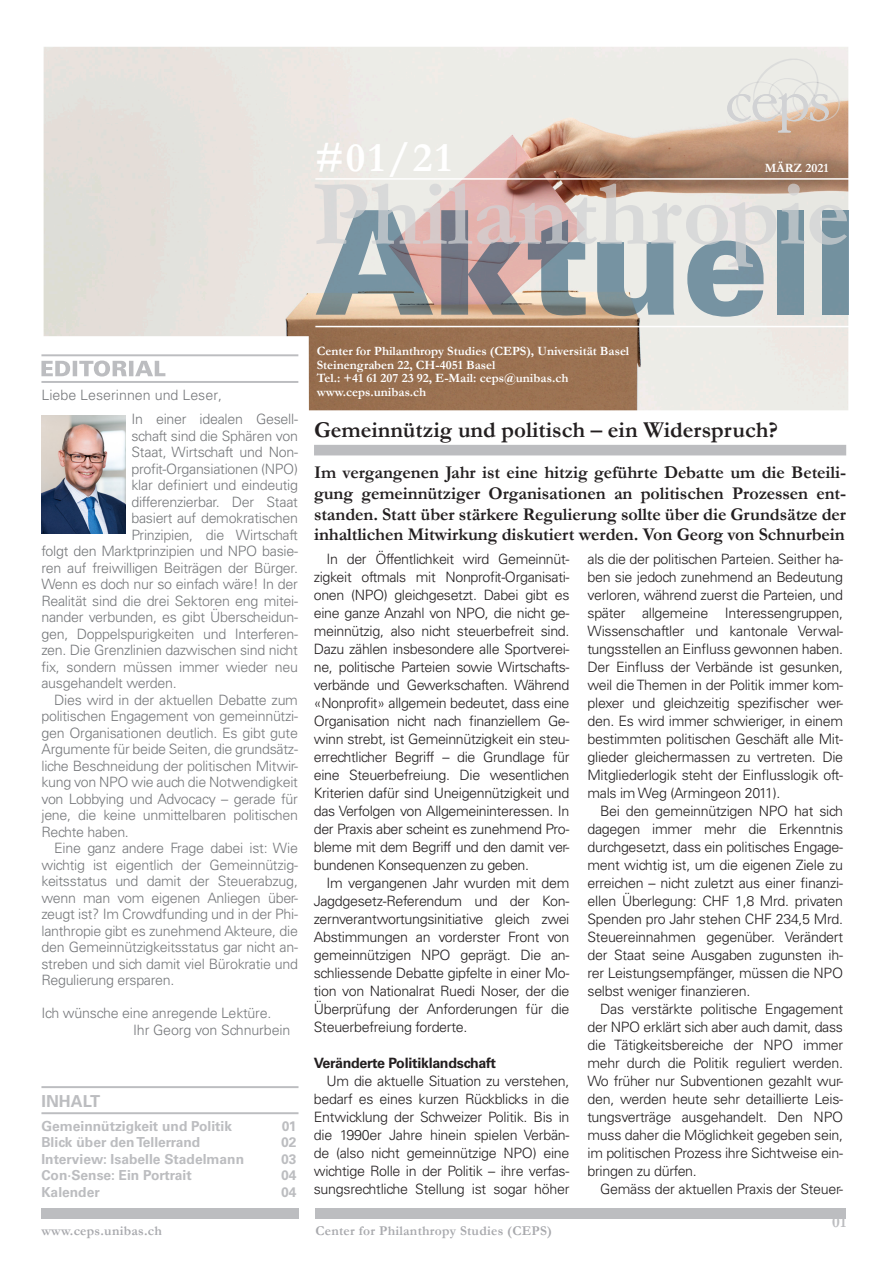
<style>
.page{position:relative;width:893px;height:1263px;background:#fff}
.page>*{position:absolute;margin:0;border:0;box-sizing:border-box;transform-origin:0 0}
.t1{font:700 42px "Garamond";color:#fff}
.t2{font:700 22.8px "Garamond";color:#231f20}
.t3{font:700 18px/20.7px "Garamond";letter-spacing:-.005em;color:#231f20;text-align:justify}
.t4{font:700 16.5px "Univers LT Std";color:#bcbdc0}
.t5{font:700 16.5px "Garamond";color:#bcbdc0}
.Lauftext{font:300 14.25px/18px "Univers LT Std";letter-spacing:-.02em;color:#231f20;text-align:justify}
.t6{font:300 14.25px/16.5px "Univers LT Std";letter-spacing:-.02em;color:#76787b;text-align:justify}
.Lauftext-2{font:700 14.25px "Univers LT Std";letter-spacing:-.02em;color:#231f20}
.t7{font:300 14.25px "Univers LT Std";color:#76787b}
.t8{font:700 13.8px "Univers LT Std";color:#bcbdc0}
.t9{font:700 13.5px "Garamond";letter-spacing:.02em;color:#a8a9ad}
.t10{font:700 12.75px "Garamond";color:#fff}
</style>
<div class="page">
<img style="left:44px;top:47px;width:804px;height:363px">
<svg style="left:727px;top:58px;width:113px;height:75px;background:#e2d9d0"></svg>
<hr style="left:315px;top:326px;width:578px;height:1px;background:#fff">
<hr style="left:315px;top:178px;width:578px;height:2px;background:#fff">
<div style="left:315px;top:1208px;width:531px;height:10px;background:#bcbdc0"></div>
<div style="left:41px;top:1208px;width:257px;height:10px;background:#bcbdc0"></div>
<div style="left:822px;top:210px;width:27px;height:105px;background:#73919f"></div>
<svg style="left:315px;top:183px;width:532px;height:134px;background:#b6b5b5"></svg>
<svg style="left:41px;top:360px;width:124px;height:16px"></svg>
<hr style="left:41px;top:354px;width:257px;height:2px;background:#bcbdc0">
<hr style="left:41px;top:381px;width:257px;height:2px;background:#bcbdc0">
<div style="left:314px;top:445px;width:532px;height:10px;background:#bcbdc0"></div>
<hr style="left:41px;top:1086px;width:257px;height:2px;background:#bcbdc0">
<hr style="left:41px;top:1112px;width:257px;height:2px;background:#bcbdc0">
<img style="left:41px;top:416px;width:84px;height:118px">
<p class="t1" style="left:315px;top:129px;width:138px">#01/21</p>
<p class="t10" style="left:765px;top:159px;width:65px">MÄRZ 2021</p>
<p class="t7" style="left:41px;top:386px;width:182px">Liebe Leserinnen und Leser,</p>
<p class="t6" style="left:131px;top:411px;width:168px">In einer idealen Gesell-</p>
<p class="t6" style="left:131px;top:427px;width:168px">schaft sind die Sphären von</p>
<p class="t6" style="left:131px;top:444px;width:168px">Staat, Wirtschaft und Non-</p>
<p class="t6" style="left:131px;top:460px;width:168px">profit-Organsiationen (NPO)</p>
<p class="t6" style="left:131px;top:477px;width:168px">klar definiert und eindeutig</p>
<p class="t6" style="left:131px;top:493px;width:168px">differenzierbar. Der Staat</p>
<p class="t6" style="left:131px;top:510px;width:168px">basiert auf demokratischen</p>
<p class="t6" style="left:131px;top:526px;width:168px">Prinzipien, die Wirtschaft</p>
<p class="t6" style="left:41px;top:543px;width:258px">folgt den Marktprinzipien und NPO basie-</p>
<p class="t6" style="left:41px;top:559px;width:258px">ren auf freiwilligen Beiträgen der Bürger.</p>
<p class="t6" style="left:41px;top:576px;width:258px">Wenn es doch nur so einfach wäre! In der</p>
<p class="t6" style="left:41px;top:592px;width:258px">Realität sind die drei Sektoren eng mitei-</p>
<p class="t6" style="left:41px;top:609px;width:258px">nander verbunden, es gibt Überscheidun-</p>
<p class="t6" style="left:41px;top:625px;width:258px">gen, Doppelspurigkeiten und Interferen-</p>
<p class="t6" style="left:41px;top:642px;width:258px">zen. Die Grenzlinien dazwischen sind nicht</p>
<p class="t6" style="left:41px;top:658px;width:258px">fix, sondern müssen immer wieder neu</p>
<p class="t6" style="left:41px;top:675px;width:137px">ausgehandelt werden.</p>
<p class="t6" style="left:41px;top:691px;width:258px;text-indent:13px">Dies wird in der aktuellen Debatte zum politischen Engagement von gemeinnützi&shy;gen Organisationen deutlich. Es gibt gute Argumente für beide Seiten, die grundsätz&shy;liche Beschneidung der politischen Mitwir&shy;kung von NPO wie auch die Notwendigkeit von Lobbying und Advocacy – gerade für jene, die keine unmittelbaren politischen Rechte haben.</p>
<p class="t6" style="left:41px;top:840px;width:258px;text-indent:13px">Eine ganz andere Frage dabei ist: Wie wichtig ist eigentlich der Gemeinnützig&shy;keitsstatus und damit der Steuerabzug, wenn man vom eigenen Anliegen über&shy;zeugt ist? Im Crowdfunding und in der Phi&shy;lanthropie gibt es zunehmend Akteure, die den Gemeinnützigkeitsstatus gar nicht an&shy;streben und sich damit viel Bürokratie und Regulierung ersparen.</p>
<p class="t6" style="left:41px;top:1005px;width:231px">Ich wünsche eine anregende Lektüre.</p>
<p class="t6" style="left:133px;top:1021px;width:159px">Ihr Georg von Schnurbein</p>
<p class="t4" style="left:41px;top:1091px;width:60px">INHALT</p>
<p class="t8" style="left:41px;top:1118px;width:192px">Gemeinnützigkeit und Politik</p>
<p class="t8" style="left:282px;top:1118px;width:16px">01</p>
<p class="t8" style="left:41px;top:1134px;width:160px">Blick über den Tellerrand</p>
<p class="t8" style="left:281px;top:1134px;width:17px">02</p>
<p class="t8" style="left:41px;top:1151px;width:204px">Interview: Isabelle Stadelmann</p>
<p class="t8" style="left:281px;top:1151px;width:17px">03</p>
<p class="t8" style="left:41px;top:1167px;width:152px">Con·Sense: Ein Portrait</p>
<p class="t8" style="left:281px;top:1167px;width:17px">04</p>
<p class="t8" style="left:41px;top:1184px;width:60px">Kalender</p>
<p class="t8" style="left:281px;top:1184px;width:17px">04</p>
<p class="t10" style="left:317px;top:342px;width:314px">Center for Philanthropy Studies (CEPS), Universität Basel</p>
<p class="t10" style="left:317px;top:356px;width:180px">Steinengraben 22, CH-4051 Basel</p>
<p class="t10" style="left:317px;top:369px;width:253px">Tel.: +41 61 207 23 92, E-Mail: ceps@unibas.ch</p>
<p class="t10" style="left:317px;top:383px;width:111px">www.ceps.unibas.ch</p>
<p class="t2" style="left:314px;top:414px;width:465px">Gemeinnützig und politisch – ein Widerspruch?</p>
<p class="t3" style="left:314px;top:462px;width:534px">Im vergangenen Jahr ist eine hitzig geführte Debatte um die Beteili&shy;gung gemeinnütziger Organisationen an politischen Prozessen ent&shy;standen. Statt über stärkere Regulierung sollte über die Grundsätze der inhaltlichen Mitwirkung diskutiert werden. Von Georg von Schnurbein</p>
<p class="Lauftext" style="left:314px;top:550px;width:257px;text-indent:13px">In der Öffentlichkeit wird Gemeinnüt&shy;zigkeit oftmals mit Nonprofit-Organisati&shy;onen (NPO) gleichgesetzt. Dabei gibt es eine ganze Anzahl von NPO, die nicht ge&shy;meinnützig, also nicht steuerbefreit sind.<br>Dazu zählen insbesondere alle Sportverei&shy;ne, politische Parteien sowie Wirtschafts&shy;verbände und Gewerkschaften. Während «Nonprofit» allgemein bedeutet, dass eine Organisation nicht nach finanziellem Ge&shy;winn strebt, ist Gemeinnützigkeit ein steu&shy;errechtlicher Begriff – die Grundlage für eine Steuerbefreiung. Die wesentlichen Kriterien dafür sind Uneigennützigkeit und das Verfolgen von Allgemeininteressen. In der Praxis aber scheint es zunehmend Pro&shy;bleme mit dem Begriff und den damit ver&shy;bundenen Konsequenzen zu geben.</p>
<p class="Lauftext" style="left:314px;top:874px;width:257px;text-indent:13px">Im vergangenen Jahr wurden mit dem Jagdgesetz-Referendum und der Kon&shy;zernverantwortungsinitiative gleich zwei Abstimmungen an vorderster Front von gemeinnützigen NPO geprägt. Die an&shy;schliessende Debatte gipfelte in einer Mo&shy;tion von Nationalrat Ruedi Noser, der die Überprüfung der Anforderungen für die Steuerbefreiung forderte.</p>
<p class="Lauftext-2" style="left:314px;top:1055px;width:184px">Veränderte Politiklandschaft</p>
<p class="Lauftext" style="left:314px;top:1072px;width:257px;text-indent:13px">Um die aktuelle Situation zu verstehen, bedarf es eines kurzen Rückblicks in die Entwicklung der Schweizer Politik. Bis in die 1990er Jahre hinein spielen Verbän&shy;de (also nicht gemeinnützige NPO) eine wichtige Rolle in der Politik – ihre verfas&shy;sungsrechtliche Stellung ist sogar höher</p>
<p class="Lauftext" style="left:587px;top:550px;width:257px">als die der politischen Parteien. Seither ha&shy;ben sie jedoch zunehmend an Bedeutung verloren, während zuerst die Parteien, und später allgemeine Interessengruppen, Wissenschaftler und kantonale Verwal&shy;tungsstellen an Einfluss gewonnen haben.<br>Der Einfluss der Verbände ist gesunken, weil die Themen in der Politik immer kom&shy;plexer und gleichzeitig spezifischer wer&shy;den. Es wird immer schwieriger, in einem bestimmten politischen Geschäft alle Mit&shy;glieder gleichermassen zu vertreten. Die Mitgliederlogik steht der Einflusslogik oft&shy;mals im Weg (Armingeon 2011).</p>
<p class="Lauftext" style="left:587px;top:802px;width:257px;text-indent:13px">Bei den gemeinnützigen NPO hat sich dagegen immer mehr die Erkenntnis durchgesetzt, dass ein politisches Engage&shy;ment wichtig ist, um die eigenen Ziele zu erreichen – nicht zuletzt aus einer finanzi&shy;ellen Überlegung: CHF 1,8 Mrd. privaten Spenden pro Jahr stehen CHF 234,5 Mrd.<br>Steuereinnahmen gegenüber. Verändert der Staat seine Ausgaben zugunsten ih&shy;rer Leistungsempfänger, müssen die NPO selbst weniger finanzieren.</p>
<p class="Lauftext" style="left:587px;top:1000px;width:257px;text-indent:13px">Das verstärkte politische Engagement der NPO erklärt sich aber auch damit, dass die Tätigkeitsbereiche der NPO immer mehr durch die Politik reguliert werden.<br>Wo früher nur Subventionen gezahlt wur&shy;den, werden heute sehr detaillierte Leis&shy;tungsverträge ausgehandelt. Den NPO muss daher die Möglichkeit gegeben sein, im politischen Prozess ihre Sichtweise ein&shy;bringen zu dürfen.</p>
<p class="Lauftext" style="left:600px;top:1180px;width:244px">Gemäss der aktuellen Praxis der Steuer-</p>
<p class="t9" style="left:41px;top:1221px;width:122px">www.ceps.unibas.ch</p>
<p class="t9" style="left:315px;top:1221px;width:238px">Center for Philanthropy Studies (CEPS)</p>
<p class="t5" style="left:832px;top:1210px;width:16px">01</p>
</div>
